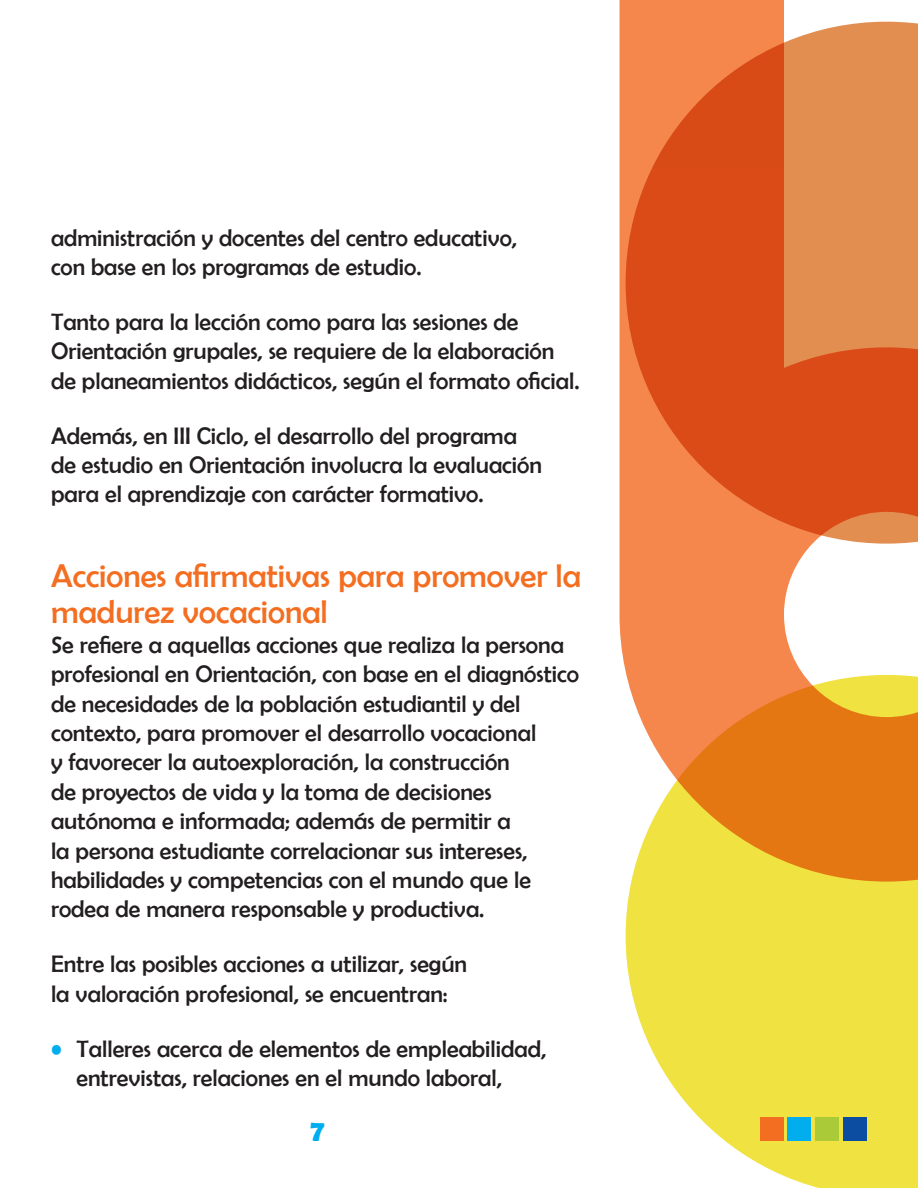
<style>
.page{position:relative;width:918px;height:1188px;background:#fff}
.page>*{position:absolute;margin:0;border:0;box-sizing:border-box;transform-origin:0 0}
.t1{font:33px/36.6px "Berlin Sans FB";color:#f36e21}
.t2{font:700 30px "Berlin Sans FB Demi";color:#00aeef}
.t3{font:24px/29.4px "Berlin Sans FB";color:#231f20}
.s1{color:#00aeef}
</style>
<div class="page">
<svg style="left:620px;top:0;width:298px;height:948px;background:#e77e4d"></svg>
<svg style="left:626px;top:675px;width:292px;height:513px;background:#eec74f"></svg>
<div style="left:760px;top:1118px;width:23px;height:23px;background:#f36e21"></div>
<div style="left:788px;top:1118px;width:23px;height:23px;background:#00aeef"></div>
<div style="left:816px;top:1118px;width:23px;height:23px;background:#aaca38"></div>
<div style="left:844px;top:1118px;width:23px;height:23px;background:#0d4da1"></div>
<p class="t3" style="left:51px;top:223px;width:467px">administración y docentes del centro educativo, con base en los programas de estudio.</p>
<p class="t3" style="left:51px;top:307px;width:530px">Tanto para la lección como para las sesiones de<br>Orientación grupales, se requiere de la elaboración de planeamientos didácticos, según el formato oficial.</p>
<p class="t3" style="left:51px;top:421px;width:493px">Además, en III Ciclo, el desarrollo del programa de estudio en Orientación involucra la evaluación para el aprendizaje con carácter formativo.</p>
<h1 class="t1" style="left:51px;top:557px;width:532px">Acciones afirmativas para promover la madurez vocacional</h1>
<p class="t3" style="left:51px;top:630px;width:530px">Se refiere a aquellas acciones que realiza la persona profesional en Orientación, con base en el diagnóstico de necesidades de la población estudiantil y del contexto, para promover el desarrollo vocacional<br>y favorecer la autoexploración, la construcción<br>de proyectos de vida y la toma de decisiones autónoma e informada; además de permitir a<br>la persona estudiante correlacionar sus intereses, habilidades y competencias con el mundo que le rodea de manera responsable y productiva.</p>
<p class="t3" style="left:51px;top:949px;width:418px">Entre las posibles acciones a utilizar, según la valoración profesional, se encuentran:</p>
<p class="t3" style="left:77px;top:1034px;width:471px;text-indent:-26px"><span class="s1">•</span> Talleres acerca de elementos de empleabilidad, entrevistas, relaciones en el mundo laboral,</p>
<p class="t2" style="left:311px;top:1114px;width:16px">7</p>
</div>
